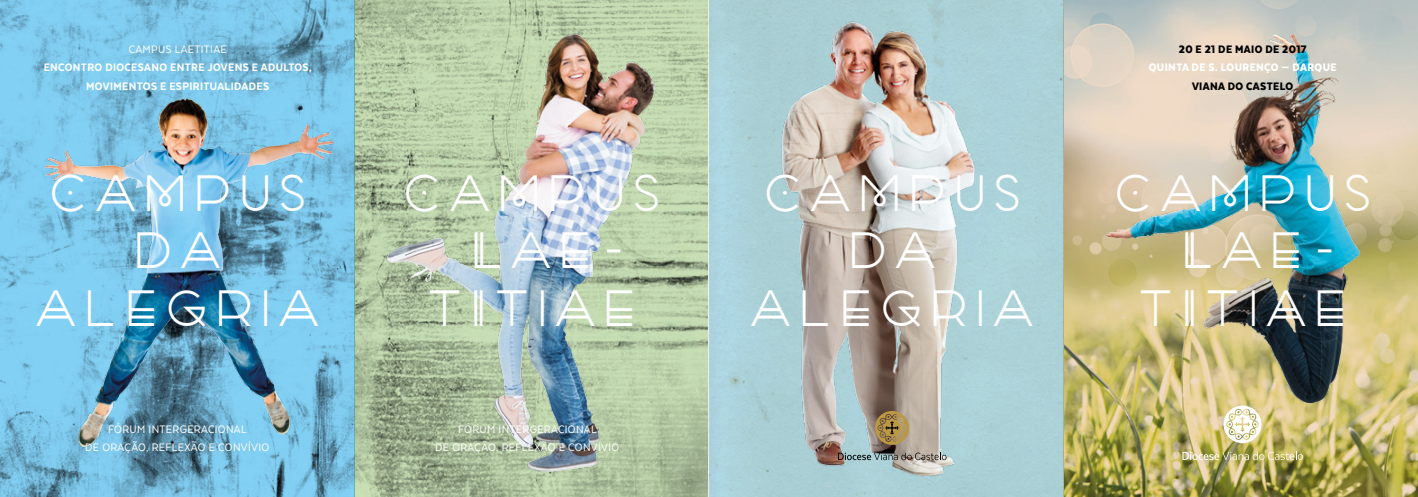
<style>
.page{position:relative;width:1418px;height:497px;background:#fff}
.page>*{position:absolute;margin:0;border:0;box-sizing:border-box;transform-origin:0 0}
.t1{font:47.5px/57px "Parqa Typeface";letter-spacing:.03em;color:#fff;text-align:center}
.t2{font:12.5px/18.8px "Texta Narrow";letter-spacing:.03em;color:#fff;text-align:center}
.t3{font:800 12.5px/18.8px "Texta Narrow";letter-spacing:.03em;color:#fff;text-align:center}
.t4{font:900 12.5px "Texta Narrow";letter-spacing:.03em;color:#000}
.t5{font:900 12.5px "Texta Narrow";letter-spacing:.03em;color:#fff}
</style>
<div class="page">
<svg style="left:375px;top:0;width:334px;height:496px;background:#b9cda8"></svg>
<svg style="left:709px;top:0;width:354px;height:496px;background:#b1c5c6"></svg>
<img style="left:1063px;top:0;width:354px;height:496px">
<img style="left:1090px;top:0;width:322px;height:484px">
<img style="left:376px;top:12px;width:323px;height:484px">
<img style="left:0;top:0;width:375px;height:496px">
<svg style="left:838px;top:452px;width:108px;height:7px"></svg>
<svg style="left:875px;top:410px;width:34px;height:34px"></svg>
<svg style="left:1182px;top:451px;width:120px;height:8px"></svg>
<svg style="left:1223px;top:405px;width:38px;height:37px"></svg>
<p class="t2" style="left:129px;top:39px;width:100px">CAMPUS LAETITIAE</p>
<p class="t3" style="left:44px;top:58px;width:269px">ENCONTRO DIOCESANO ENTRE JOVENS E ADULTOS,<br>MOVIMENTOS E ESPIRITUALIDADES</p>
<p class="t4" style="left:1178px;top:42px;width:129px">20 E 21 DE MAIO DE 2017</p>
<p class="t5" style="left:1148px;top:61px;width:189px">QUINTA DE S. LOURENÇO — DARQUE</p>
<p class="t4" style="left:1191px;top:80px;width:103px">VIANA DO CASTELO</p>
<h1 class="t1" style="left:33px;top:171px;width:291px">CAMPUS<br>DA<br>ALEGRIA</h1>
<h1 class="t1" style="left:400px;top:171px;width:264px">CAMPUS</h1>
<h1 class="t1" style="left:468px;top:228px;width:159px">LAE-</h1>
<h1 class="t1" style="left:424px;top:285px;width:216px">TITIAE</h1>
<h1 class="t1" style="left:747px;top:171px;width:291px">CAMPUS<br>DA<br>ALEGRIA</h1>
<h1 class="t1" style="left:1111px;top:171px;width:264px">CAMPUS</h1>
<h1 class="t1" style="left:1179px;top:228px;width:159px">LAE-</h1>
<h1 class="t1" style="left:1135px;top:285px;width:216px">TITIAE</h1>
<p class="t2" style="left:85px;top:418px;width:185px">FÓRUM INTERGERACIONAL<br>DE ORAÇÃO, REFLEXÃO E CONVÍVIO</p>
<p class="t2" style="left:435px;top:418px;width:185px">FÓRUM INTERGERACIONAL<br>DE ORAÇÃO, REFLEXÃO E CONVÍVIO</p>
</div>
